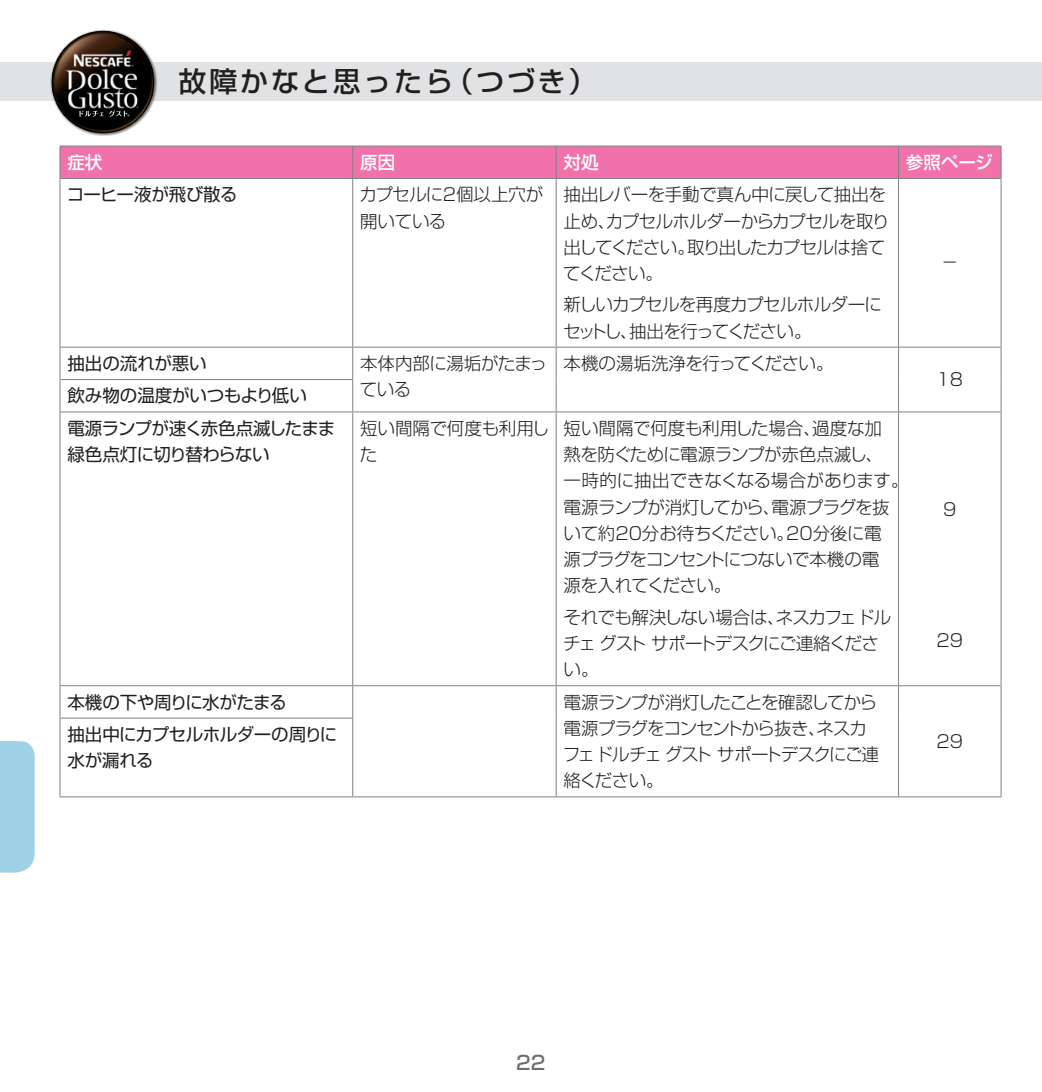
<style>
.page{position:relative;width:1042px;height:1092px;background:#fff}
.page>*{position:absolute;margin:0;border:0;box-sizing:border-box;transform-origin:0 0}
.t1{font:500 28px "Shin Go Pro";letter-spacing:.1em;color:#231f20}
.t2{font:500 19.25px "Shin Go Pro";color:#6c6d70}
.t3{font:300 17.5px/26.2px "Shin Go Pro";letter-spacing:-.035em;color:#231f20}
.t4{font:17.5px/32.4px "Shin Go Pro";letter-spacing:-.025em;color:#231f20}
.t5{font:300 17.5px/26.2px "Shin Go Pro";letter-spacing:-.065em;color:#231f20}
.t6{font:300 17.5px/26.2px "Shin Go Pro";letter-spacing:-.01em;color:#231f20}
.t7{font:500 17.5px "Shin Go Pro";color:#fff}
.t8{font:17.5px "Shin Go Pro";color:#231f20}
</style>
<div class="page">
<div style="left:0;top:63px;width:1042px;height:38px;background:#e1e2e4"></div>
<img style="left:44px;top:29px;width:113px;height:107px">
<svg style="left:79px;top:110px;width:51px;height:7px"></svg>
<div style="left:0;top:741px;width:35px;height:131px;background:#a0d2e7"></div>
<div style="left:61px;top:147px;width:939px;height:31px;background:#f171ab"></div>
<hr style="left:352px;top:179px;width:1px;height:168px;background:#808285">
<hr style="left:352px;top:347px;width:1px;height:32px;background:#808285">
<hr style="left:352px;top:379px;width:1px;height:32px;background:#808285">
<hr style="left:352px;top:412px;width:1px;height:273px;background:#808285">
<hr style="left:556px;top:412px;width:1px;height:273px;background:#808285">
<hr style="left:352px;top:686px;width:1px;height:32px;background:#808285">
<hr style="left:556px;top:686px;width:1px;height:32px;background:#808285">
<hr style="left:60px;top:347px;width:293px;height:1px;background:#808285">
<hr style="left:353px;top:347px;width:203px;height:1px;background:#808285">
<hr style="left:556px;top:347px;width:342px;height:1px;background:#808285">
<hr style="left:899px;top:347px;width:101px;height:1px;background:#808285">
<hr style="left:60px;top:379px;width:292px;height:1px;background:#808285">
<hr style="left:60px;top:411px;width:293px;height:1px;background:#808285">
<hr style="left:353px;top:411px;width:203px;height:1px;background:#808285">
<hr style="left:60px;top:685px;width:293px;height:1px;background:#808285">
<hr style="left:353px;top:685px;width:203px;height:1px;background:#808285">
<hr style="left:556px;top:685px;width:342px;height:1px;background:#808285">
<hr style="left:899px;top:685px;width:101px;height:1px;background:#808285">
<hr style="left:60px;top:717px;width:292px;height:1px;background:#808285">
<hr style="left:556px;top:146px;width:1px;height:32px;background:#808285">
<hr style="left:898px;top:146px;width:1px;height:32px;background:#808285">
<hr style="left:60px;top:146px;width:293px;height:1px;background:#808285">
<hr style="left:60px;top:146px;width:1px;height:32px;background:#808285">
<hr style="left:60px;top:178px;width:293px;height:1px;background:#808285">
<hr style="left:353px;top:146px;width:203px;height:1px;background:#808285">
<hr style="left:556px;top:146px;width:342px;height:1px;background:#808285">
<hr style="left:898px;top:146px;width:103px;height:1px;background:#808285">
<hr style="left:1000px;top:146px;width:1px;height:32px;background:#808285">
<hr style="left:353px;top:178px;width:203px;height:1px;background:#808285">
<hr style="left:556px;top:178px;width:342px;height:1px;background:#808285">
<hr style="left:898px;top:178px;width:103px;height:1px;background:#808285">
<hr style="left:352px;top:146px;width:1px;height:32px;background:#808285">
<hr style="left:899px;top:411px;width:101px;height:1px;background:#808285">
<hr style="left:556px;top:179px;width:1px;height:168px;background:#808285">
<hr style="left:556px;top:347px;width:1px;height:32px;background:#808285">
<hr style="left:556px;top:379px;width:1px;height:32px;background:#808285">
<hr style="left:556px;top:411px;width:342px;height:1px;background:#808285">
<hr style="left:60px;top:179px;width:1px;height:168px;background:#808285">
<hr style="left:60px;top:347px;width:1px;height:32px;background:#808285">
<hr style="left:60px;top:379px;width:1px;height:33px;background:#808285">
<hr style="left:60px;top:412px;width:1px;height:273px;background:#808285">
<hr style="left:60px;top:685px;width:1px;height:33px;background:#808285">
<hr style="left:60px;top:718px;width:1px;height:78px;background:#808285">
<hr style="left:60px;top:796px;width:293px;height:1px;background:#808285">
<hr style="left:556px;top:796px;width:342px;height:1px;background:#808285">
<hr style="left:898px;top:179px;width:1px;height:168px;background:#808285">
<hr style="left:1000px;top:179px;width:1px;height:168px;background:#808285">
<hr style="left:898px;top:347px;width:1px;height:32px;background:#808285">
<hr style="left:1000px;top:347px;width:1px;height:32px;background:#808285">
<hr style="left:898px;top:379px;width:1px;height:33px;background:#808285">
<hr style="left:1000px;top:379px;width:1px;height:33px;background:#808285">
<hr style="left:898px;top:412px;width:1px;height:273px;background:#808285">
<hr style="left:1000px;top:412px;width:1px;height:273px;background:#808285">
<hr style="left:898px;top:685px;width:1px;height:33px;background:#808285">
<hr style="left:1000px;top:685px;width:1px;height:33px;background:#808285">
<hr style="left:898px;top:718px;width:1px;height:78px;background:#808285">
<hr style="left:1000px;top:718px;width:1px;height:78px;background:#808285">
<hr style="left:898px;top:796px;width:103px;height:1px;background:#808285">
<hr style="left:352px;top:718px;width:1px;height:78px;background:#808285">
<hr style="left:556px;top:718px;width:1px;height:78px;background:#808285">
<hr style="left:353px;top:796px;width:203px;height:1px;background:#808285">
<h1 class="t1" style="left:179px;top:59px;width:419px">故障かなと思ったら（つづき）</h1>
<p class="t7" style="left:67px;top:148px;width:36px">症状</p>
<p class="t7" style="left:360px;top:148px;width:36px">原因</p>
<p class="t7" style="left:563px;top:148px;width:36px">対処</p>
<p class="t7" style="left:906px;top:148px;width:88px">参照ページ</p>
<p class="t4" style="left:67px;top:176px;width:172px">コーヒー液が飛び散る</p>
<p class="t3" style="left:359px;top:179px;width:185px">カプセルに2個以上穴が開いている</p>
<p class="t3" style="left:563px;top:179px;width:328px">抽出レバーを手動で真ん中に戻して抽出を止め、カプセルホルダーからカプセルを取り出してください。取り出したカプセルは捨ててください。</p>
<p class="t3" style="left:563px;top:289px;width:320px">新しいカプセルを再度カプセルホルダーにセットし、抽出を行ってください。</p>
<p class="t3" style="left:941px;top:247px;width:19px">－</p>
<p class="t8" style="left:67px;top:349px;width:141px">抽出の流れが悪い</p>
<p class="t3" style="left:360px;top:348px;width:189px">本体内部に湯垢がたまっている</p>
<p class="t3" style="left:563px;top:348px;width:271px">本機の湯垢洗浄を行ってください。</p>
<p class="t4" style="left:67px;top:377px;width:269px">飲み物の温度がいつもより低い<br>電源ランプが速く赤色点滅したまま</p>
<p class="t4" style="left:67px;top:436px;width:204px">緑色点灯に切り替わらない</p>
<p class="t6" style="left:360px;top:413px;width:191px">短い間隔で何度も利用した</p>
<p class="t3" style="left:563px;top:413px;width:346px">短い間隔で何度も利用した場合、過度な加<br>熱を防ぐために電源ランプが赤色点滅し、<br>一時的に抽出できなくなる場合があります。電源ランプが消灯してから、電源プラグを抜いて約20分お待ちください。20分後に電<br>源プラグをコンセントにつないで本機の電<br>源を入れてください。</p>
<p class="t3" style="left:563px;top:601px;width:329px">それでも解決しない場合は、ネスカフェ ドルチェ グスト サポートデスクにご連絡ください。</p>
<p class="t3" style="left:936px;top:364px;width:28px">18</p>
<p class="t3" style="left:943px;top:494px;width:15px">9</p>
<p class="t3" style="left:936px;top:625px;width:28px">29</p>
<p class="t4" style="left:67px;top:683px;width:221px">本機の下や周りに水がたまる</p>
<p class="t5" style="left:563px;top:686px;width:318px">電源ランプが消灯したことを確認してから電源プラグをコンセントから抜き、ネスカフェ ドルチェ グスト サポートデスクにご連絡ください。</p>
<p class="t4" style="left:67px;top:716px;width:272px">抽出中にカプセルホルダーの周りに</p>
<p class="t3" style="left:936px;top:726px;width:28px">29</p>
<p class="t4" style="left:67px;top:742px;width:88px">水が漏れる</p>
<p class="t2" style="left:516px;top:1046px;width:31px">22</p>
</div>
